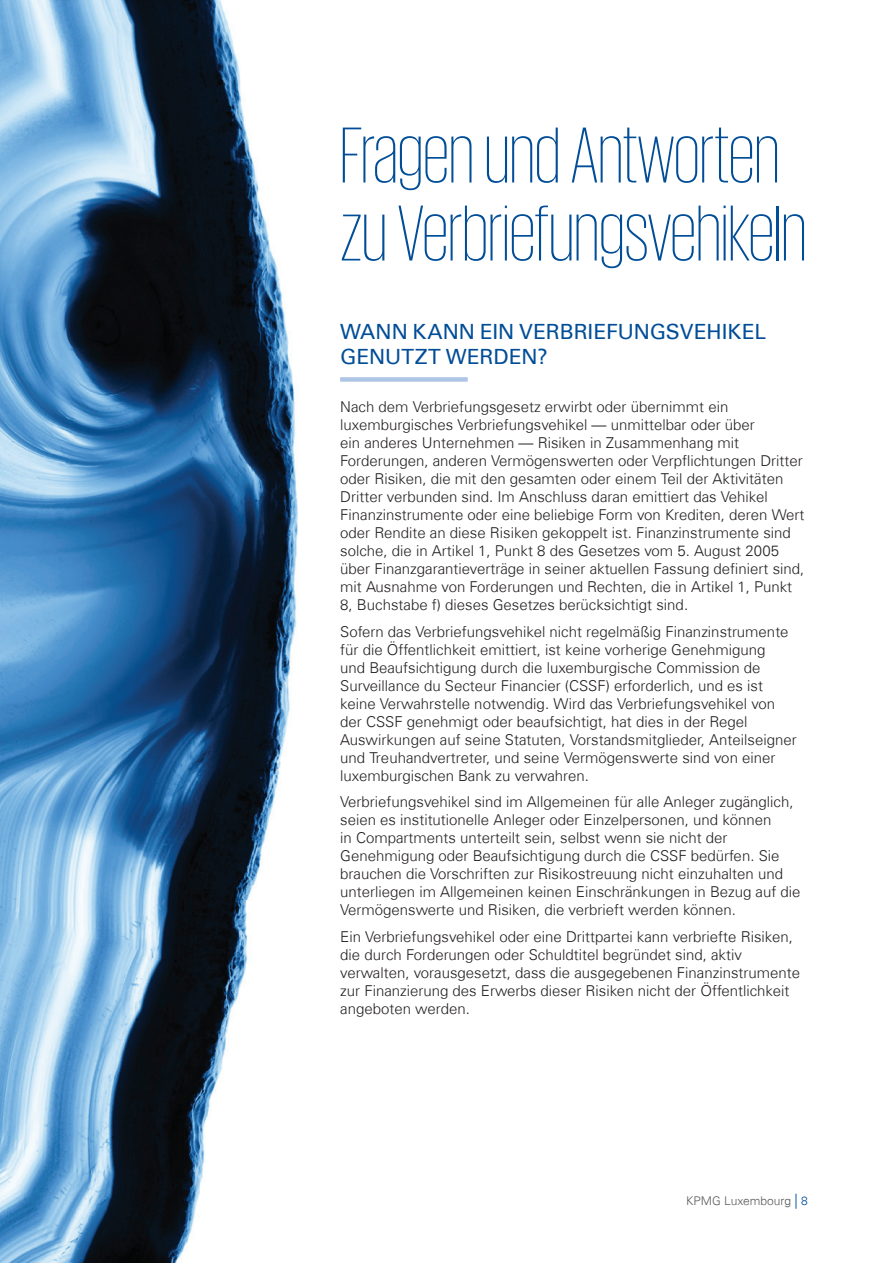
<style>
.page{position:relative;width:893px;height:1263px;background:#fff}
.page>*{position:absolute;margin:0;border:0;box-sizing:border-box;transform-origin:0 0}
.t1{font:200 81px/78px "KPMG";color:#014d97}
.t2{font:21px/25.2px "Universfor KPMG";color:#014d97}
.t3{font:300 15px/18px "Universfor KPMG";color:#231f20}
.t4{font:300 12px "Univers 45";color:#57585a}
.s1{font-size:15px;color:#014d97}
.s2{color:#014d97}
</style>
<div class="page">
<img style="left:0;top:0;width:298px;height:1263px">
<div style="left:340px;top:377px;width:128px;height:5px;background:#aec5e5"></div>
<h1 class="t1" style="left:340px;top:114px;width:468px">Fragen und Antworten zu Verbriefungsvehikeln</h1>
<h2 class="t2" style="left:340px;top:319px;width:427px">WANN KANN EIN VERBRIEFUNGSVEHIKEL<br>GENUTZT WERDEN?</h2>
<p class="t3" style="left:340px;top:398px;width:466px">Nach dem Verbriefungsgesetz erwirbt oder übernimmt ein luxemburgisches Verbriefungsvehikel — unmittelbar oder über<br>ein anderes Unternehmen — Risiken in Zusammenhang mit Forderungen, anderen Vermögenswerten oder Verpflichtungen Dritter oder Risiken, die mit den gesamten oder einem Teil der Aktivitäten Dritter verbunden sind. Im Anschluss daran emittiert das Vehikel Finanzinstrumente oder eine beliebige Form von Krediten, deren Wert oder Rendite an diese Risiken gekoppelt ist. Finanzinstrumente sind solche, die in Artikel 1, Punkt 8 des Gesetzes vom 5. August 2005 über Finanzgarantieverträge in seiner aktuellen Fassung definiert sind, mit Ausnahme von Forderungen und Rechten, die in Artikel 1, Punkt 8, Buchstabe f) dieses Gesetzes berücksichtigt sind.</p>
<p class="t3" style="left:340px;top:622px;width:458px">Sofern das Verbriefungsvehikel nicht regelmäßig Finanzinstrumente für die Öffentlichkeit emittiert, ist keine vorherige Genehmigung<br>und Beaufsichtigung durch die luxemburgische Commission de Surveillance du Secteur Financier (CSSF) erforderlich, und es ist keine Verwahrstelle notwendig. Wird das Verbriefungsvehikel von der CSSF genehmigt oder beaufsichtigt, hat dies in der Regel Auswirkungen auf seine Statuten, Vorstandsmitglieder, Anteilseigner und Treuhandvertreter, und seine Vermögenswerte sind von einer luxemburgischen Bank zu verwahren.</p>
<p class="t3" style="left:340px;top:793px;width:462px">Verbriefungsvehikel sind im Allgemeinen für alle Anleger zugänglich, seien es institutionelle Anleger oder Einzelpersonen, und können<br>in Compartments unterteilt sein, selbst wenn sie nicht der Genehmigung oder Beaufsichtigung durch die CSSF bedürfen. Sie brauchen die Vorschriften zur Risikostreuung nicht einzuhalten und unterliegen im Allgemeinen keinen Einschränkungen in Bezug auf die Vermögenswerte und Risiken, die verbrieft werden können.</p>
<p class="t3" style="left:340px;top:927px;width:461px">Ein Verbriefungsvehikel oder eine Drittpartei kann verbriefte Risiken, die durch Forderungen oder Schuldtitel begründet sind, aktiv verwalten, vorausgesetzt, dass die ausgegebenen Finanzinstrumente zur Finanzierung des Erwerbs dieser Risiken nicht der Öffentlichkeit angeboten werden.</p>
<p class="t4" style="left:686px;top:1193px;width:123px">KPMG Luxembourg <span class="s1">|</span> <span class="s2">8</span></p>
</div>
